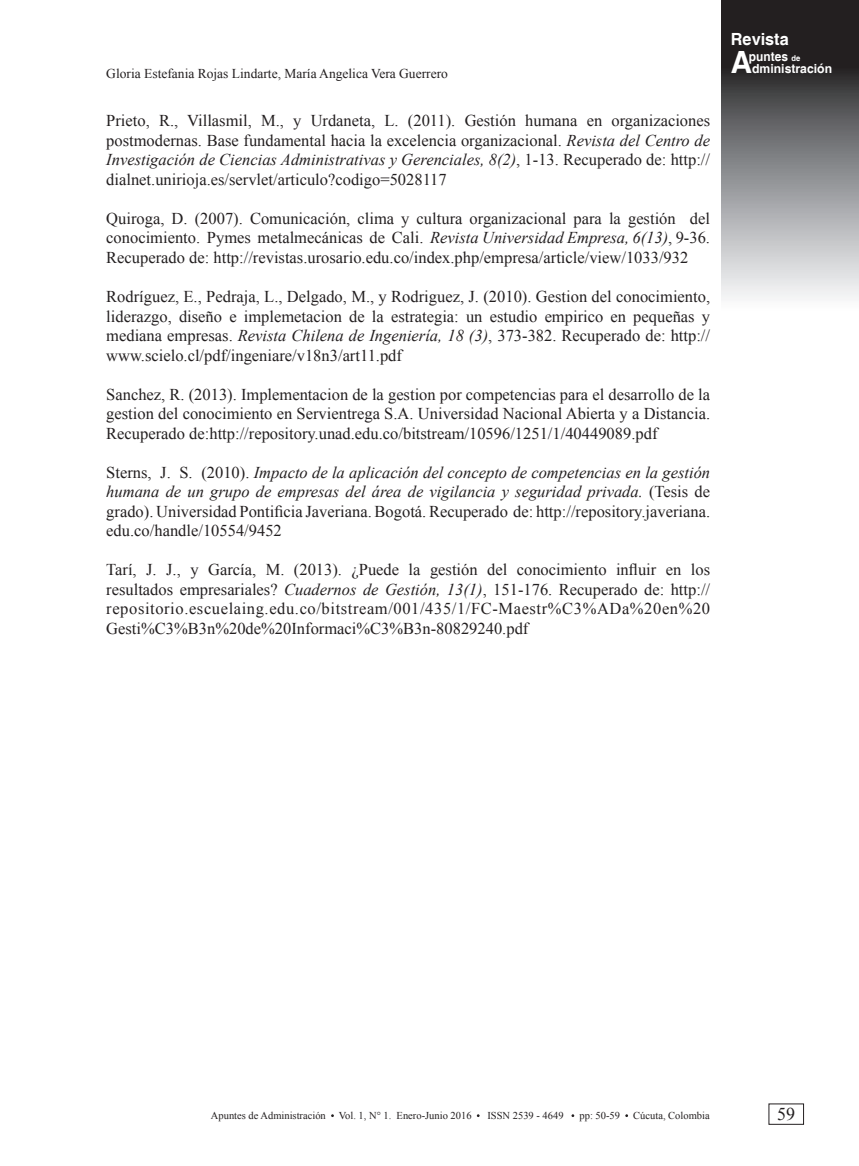
<style>
.page{position:relative;width:859px;height:1166px;background:#fff}
.page>*{position:absolute;margin:0;border:0;box-sizing:border-box;transform-origin:0 0}
.t1{font:700 30.6px "Helvetica";color:#fff}
.t2{font:18px "Times New Roman";color:#231f20}
.t3{font:700 16.8px "Helvetica";color:#fff}
.t4{font:16.5px/19.5px "Times New Roman";color:#231f20;text-align:justify}
.t5{font:13.5px "Times New Roman";color:#231f20}
.t6{font:700 12.75px "Helvetica";color:#fff;scale:.94 1}
.t7{font:700 12.6px "Helvetica";color:#fff}
.t8{font:10.5px "Times New Roman";color:#231f20}
.s1{font-style:italic}
.s2{font-size:8.1px}
</style>
<div class="page">
<svg style="left:722px;top:0;width:137px;height:298px;background:#79797b"></svg>
<p class="t5" style="left:106px;top:65px;width:343px">Gloria Estefania Rojas Lindarte, María Angelica Vera Guerrero</p>
<p class="t4" style="left:106px;top:111px;width:605px">Prieto, R., Villasmil, M., y Urdaneta, L. (2011). Gestión humana en organizaciones postmodernas. Base fundamental hacia la excelencia organizacional. <span class="s1">Revista del Centro de Investigación de Ciencias Administrativas y Gerenciales, 8(2)</span>, 1-13. Recuperado de: http:// dialnet.unirioja.es/servlet/articulo?codigo=5028117</p>
<p class="t4" style="left:106px;top:208px;width:605px">Quiroga, D. (2007). Comunicación, clima y cultura organizacional para la gestión del conocimiento. Pymes metalmecánicas de Cali. <span class="s1">Revista Universidad Empresa, 6(13)</span>, 9-36.<br>Recuperado de: http://revistas.urosario.edu.co/index.php/empresa/article/view/1033/932</p>
<p class="t4" style="left:106px;top:286px;width:605px">Rodríguez, E., Pedraja, L., Delgado, M., y Rodriguez, J. (2010). Gestion del conocimiento, liderazgo, diseño e implemetacion de la estrategia: un estudio empirico en pequeñas y mediana empresas. <span class="s1">Revista Chilena de Ingeniería, 18 (3)</span>, 373-382. Recuperado de: http:// www.scielo.cl/pdf/ingeniare/v18n3/art11.pdf</p>
<p class="t4" style="left:106px;top:384px;width:605px">Sanchez, R. (2013). Implementacion de la gestion por competencias para el desarrollo de la gestion del conocimiento en Servientrega S.A. Universidad Nacional Abierta y a Distancia.<br>Recuperado de:http://repository.unad.edu.co/bitstream/10596/1251/1/40449089.pdf</p>
<p class="t4" style="left:106px;top:462px;width:605px">Sterns, J. S. (2010). <span class="s1">Impacto de la aplicación del concepto de competencias en la gestión humana de un grupo de empresas del área de vigilancia y seguridad privada.</span> (Tesis de grado). Universidad Pontificia Javeriana. Bogotá. Recuperado de: http://repository.javeriana. edu.co/handle/10554/9452</p>
<p class="t4" style="left:106px;top:559px;width:605px">Tarí, J. J., y García, M. (2013). ¿Puede la gestión del conocimiento influir en los resultados empresariales? <span class="s1">Cuadernos de Gestión, 13(1)</span>, 151-176. Recuperado de: http:// repositorio.escuelaing.edu.co/bitstream/001/435/1/FC-Maestr%C3%ADa%20en%20<br>Gesti%C3%B3n%20de%20Informaci%C3%B3n-80829240.pdf</p>
<p class="t3" style="left:731px;top:29px;width:59px">Revista</p>
<h1 class="t1" style="left:731px;top:43px;width:23px">A</h1>
<p class="t6" style="left:749px;top:49px;width:56px">puntes <span class="s2">de</span></p>
<p class="t7" style="left:752px;top:60px;width:81px">dministración</p>
<p class="t8" style="left:211px;top:1107px;width:262px">Apuntes de Administración Vol. 1, N° 1. Enero-Junio 2016</p>
<p class="t8" style="left:487px;top:1107px;width:78px">ISSN 2539 - 4649</p>
<p class="t8" style="left:579px;top:1107px;width:42px">pp: 50-59</p>
<p class="t8" style="left:633px;top:1107px;width:78px">Cúcuta, Colombia</p>
<p class="t2" style="left:777px;top:1101px;width:19px">59</p>
</div>
